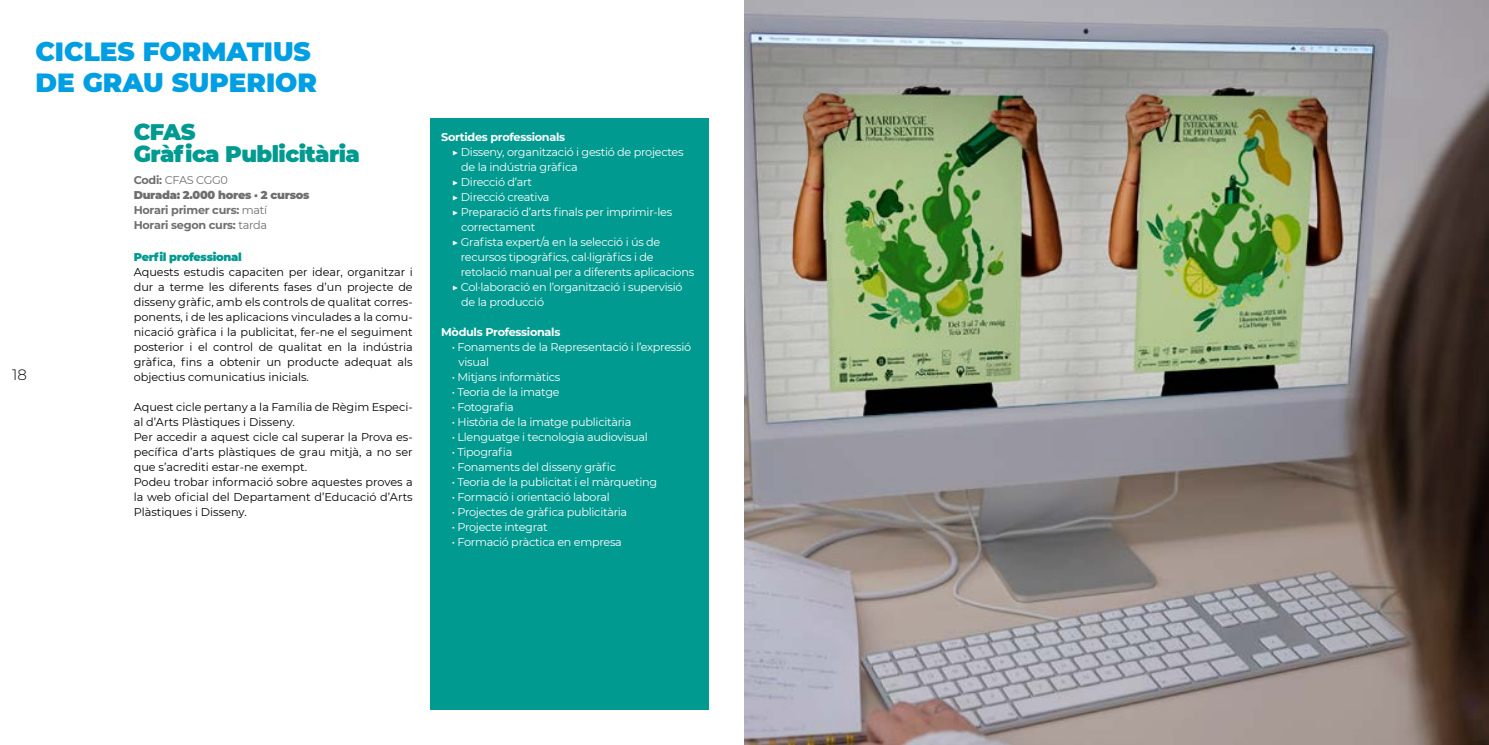
<style>
.page{position:relative;width:1489px;height:745px;background:#fff}
.page>*{position:absolute;margin:0;border:0;box-sizing:border-box;transform-origin:0 0}
.t1{font:900 26.25px/31.5px "Montserrat";color:#009fe3}
.t2{font:900 22.5px/22.5px "Montserrat";letter-spacing:-.025em;color:#009a90}
.t3{font:300 15px "Montserrat";color:#000}
.t4{font:11.25px/15px "Montserrat";letter-spacing:-.025em;color:#fff}
.t5{font:11.25px/15px "Montserrat";color:#000;text-align:justify}
.t6{font:700 11.25px/15px "Montserrat";letter-spacing:-.025em;color:#706f6f}
.t7{font:700 11.25px "Montserrat";letter-spacing:-.025em;color:#fff}
.t8{font:900 11.25px "Montserrat";letter-spacing:-.025em;color:#009a90}
.s1{font-weight:400}
.s2{font-weight:900}
</style>
<div class="page">
<div style="left:430px;top:118px;width:279px;height:591px;background:#009a90"></div>
<img style="left:744px;top:0;width:744px;height:744px">
<h1 class="t1" style="left:35px;top:34px;width:283px">CICLES FORMATIUS<br>DE GRAU SUPERIOR</h1>
<h3 class="t3" style="left:12px;top:364px;width:16px">18</h3>
<h2 class="t2" style="left:134px;top:119px;width:228px">CFAS<br>Gràfica Publicitària</h2>
<p class="t6" style="left:134px;top:172px;width:177px">Codi: <span class="s1">CFAS CGG0<br></span><span class="s2">Durada: 2.000 hores · 2 cursos<br></span>Horari primer curs: <span class="s1">matí<br></span>Horari segon curs: <span class="s1">tarda</span></p>
<p class="t8" style="left:134px;top:248px;width:109px">Perfil professional</p>
<p class="t5" style="left:134px;top:264px;width:280px">Aquests estudis capaciten per idear, organitzar i dur a terme les diferents fases d’un projecte de disseny gràfic, amb els controls de qualitat corres&shy;ponents, i de les aplicacions vinculades a la comu&shy;nicació gràfica i la publicitat, fer-ne el seguiment posterior i el control de qualitat en la indústria gràfica, fins a obtenir un producte adequat als objectius comunicatius inicials.</p>
<p class="t5" style="left:134px;top:399px;width:280px;text-align:left">Aquest cicle pertany a la Família de Règim Especi&shy;al d’Arts Plàstiques i Disseny.<br>Per accedir a aquest cicle cal superar la Prova es&shy;pecífica d’arts plàstiques de grau mitjà, a no ser que s’acrediti estar-ne exempt.<br>Podeu trobar informació sobre aquestes proves a la web oficial del Departament d’Educació d’Arts Plàstiques i Disseny.</p>
<p class="t7" style="left:441px;top:128px;width:126px">Sortides professionals</p>
<p class="t4" style="left:452px;top:144px;width:233px">▶ Disseny, organització i gestió de projectes</p>
<p class="t4" style="left:461px;top:159px;width:118px">de la indústria gràfica</p>
<p class="t4" style="left:452px;top:174px;width:82px">▶ Direcció d’art</p>
<p class="t4" style="left:452px;top:189px;width:99px">▶ Direcció creativa</p>
<p class="t4" style="left:452px;top:204px;width:222px">▶ Preparació d’arts finals per imprimir-les</p>
<p class="t4" style="left:461px;top:219px;width:76px">correctament</p>
<p class="t4" style="left:452px;top:234px;width:210px">▶ Grafista expert/a en la selecció i ús de</p>
<p class="t4" style="left:461px;top:249px;width:194px">recursos tipogràfics, cal·ligràfics i de</p>
<p class="t4" style="left:461px;top:264px;width:235px">retolació manual per a diferents aplicacions</p>
<p class="t4" style="left:452px;top:279px;width:232px">▶ Col·laboració en l’organització i supervisió</p>
<p class="t4" style="left:461px;top:293px;width:84px">de la producció</p>
<p class="t7" style="left:441px;top:323px;width:121px">Mòduls Professionals</p>
<p class="t4" style="left:458px;top:338px;width:234px;text-indent:-7px">• Fonaments de la Representació i l’expressió visual</p>
<p class="t4" style="left:452px;top:368px;width:110px">• Mitjans informàtics</p>
<p class="t4" style="left:452px;top:383px;width:109px">• Teoria de la imatge</p>
<p class="t4" style="left:452px;top:398px;width:63px">• Fotografia</p>
<p class="t4" style="left:452px;top:413px;width:181px">• Història de la imatge publicitària</p>
<p class="t4" style="left:452px;top:428px;width:198px">• Llenguatge i tecnologia audiovisual</p>
<p class="t4" style="left:452px;top:443px;width:62px">• Tipografia</p>
<p class="t4" style="left:452px;top:458px;width:166px">• Fonaments del disseny gràfic</p>
<p class="t4" style="left:452px;top:473px;width:207px">• Teoria de la publicitat i el màrqueting</p>
<p class="t4" style="left:452px;top:488px;width:160px">• Formació i orientació laboral</p>
<p class="t4" style="left:452px;top:503px;width:177px">• Projectes de gràfica publicitària</p>
<p class="t4" style="left:452px;top:518px;width:97px">• Projecte integrat</p>
<p class="t4" style="left:452px;top:533px;width:172px">• Formació pràctica en empresa</p>
</div>
